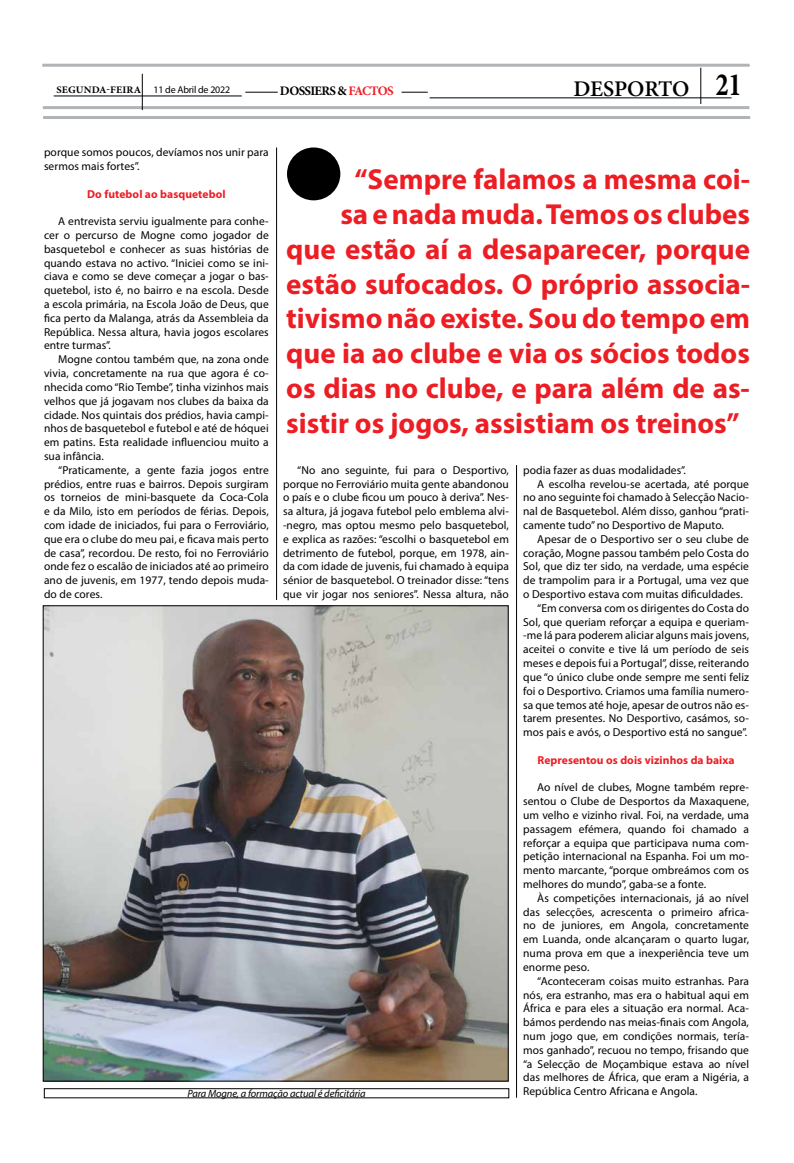
<style>
.page{position:relative;width:794px;height:1163px;background:#fff}
.page>*{position:absolute;margin:0;border:0;box-sizing:border-box;transform-origin:0 0}
.t1{font:700 29px "Myriad Pro";color:#ed1d24}
.t2{font:700 22px "Adobe Hebrew";letter-spacing:-.01em;color:#000}
.t3{font:700 13px "Minion Pro";letter-spacing:-.05em;color:#000}
.t4{font:11.5px/13.8px "Myriad Pro";letter-spacing:.005em;color:#000;text-align:justify}
.t5{font:700 11.5px "Myriad Pro";letter-spacing:.005em;color:#ed1d24}
.t6{font:italic 10.5px "Myriad Pro";letter-spacing:-.01em;color:#000}
.t7{font:10px "Myriad Pro";letter-spacing:-.02em;color:#000}
.s1{font-family:"Minion Pro";font-weight:700}
.s2{color:#ed1d24}
.s3{font-family:"Minion Pro";font-size:32.5px}
</style>
<div class="page">
<hr style="left:43px;top:106px;width:706px;height:3px;background:#b1b4b6">
<hr style="left:142px;top:74px;width:1px;height:36px;background:#000">
<hr style="left:700px;top:68px;width:1px;height:36px;background:#000">
<hr style="left:42px;top:64px;width:707px;height:3px;background:#b1b4b6">
<hr style="left:43px;top:116px;width:707px;height:3px;background:#b1b4b6">
<hr style="left:54px;top:95px;width:188px;height:1px;background:#000">
<hr style="left:429px;top:97px;width:302px;height:1px;background:#000">
<svg style="left:401px;top:92px;width:27px;height:1px"></svg>
<hr style="left:245px;top:92px;width:33px;height:1px;background:#000">
<hr style="left:276px;top:147px;width:1px;height:453px;background:#000">
<hr style="left:516px;top:465px;width:1px;height:632px;background:#000">
<img style="left:45px;top:607px;width:461px;height:472px">
<div style="left:44px;top:1088px;width:465px;height:9px;border:1px solid #000"></div>
<div style="left:287px;top:147px;width:53px;height:53px;background:#000;border-radius:50%"></div>
<p class="t7" style="left:57px;top:84px;width:175px"><span class="s1">SEGUNDA-FEIRA</span> 11 de Abril de 2022</p>
<p class="t3" style="left:280px;top:81px;width:115px">DOSSIERS &amp; <span class="s2">FACTOS</span></p>
<h2 class="t2" style="left:573px;top:75px;width:170px">DESPORTO <span class="s3">21</span></h2>
<p class="t4" style="left:44px;top:145px;width:226px">porque somos poucos, devíamos nos unir para sermos mais fortes”.</p>
<p class="t5" style="left:87px;top:186px;width:140px">Do futebol ao basquetebol</p>
<p class="t4" style="left:44px;top:214px;width:226px;text-indent:14px">A entrevista serviu igualmente para conhe&shy;cer o percurso de Mogne como jogador de basquetebol e conhecer as suas histórias de quando estava no activo. “Iniciei como se ini&shy;ciava e como se deve começar a jogar o bas&shy;quetebol, isto é, no bairro e na escola. Desde a escola primária, na Escola João de Deus, que fica perto da Malanga, atrás da Assembleia da República. Nessa altura, havia jogos escolares entre turmas”.</p>
<p class="t4" style="left:44px;top:352px;width:226px;text-indent:14px">Mogne contou também que, na zona onde vivia, concretamente na rua que agora é co&shy;nhecida como “Rio Tembe”, tinha vizinhos mais velhos que já jogavam nos clubes da baixa da cidade. Nos quintais dos prédios, havia campi&shy;nhos de basquetebol e futebol e até de hóquei em patins. Esta realidade influenciou muito a sua infância.</p>
<p class="t4" style="left:44px;top:462px;width:226px;text-indent:14px">“Praticamente, a gente fazia jogos entre prédios, entre ruas e bairros. Depois surgiram os torneios de mini-basquete da Coca-Cola e da Milo, isto em períodos de férias. Depois, com idade de iniciados, fui para o Ferroviário, que era o clube do meu pai, e ficava mais perto de casa”, recordou. De resto, foi no Ferroviário onde fez o escalão de iniciados até ao primeiro ano de juvenis, em 1977, tendo depois muda&shy;do de cores.</p>
<h1 class="t1" style="left:354px;top:160px;width:397px">“Sempre falamos a mesma coi-</h1>
<h1 class="t1" style="left:340px;top:195px;width:411px">sa e nada muda. Temos os clubes</h1>
<h1 class="t1" style="left:286px;top:230px;width:465px">que estão aí a desaparecer, porque</h1>
<h1 class="t1" style="left:286px;top:265px;width:465px">estão sufocados. O próprio associa-</h1>
<h1 class="t1" style="left:286px;top:299px;width:465px">tivismo não existe. Sou do tempo em</h1>
<h1 class="t1" style="left:286px;top:334px;width:465px">que ia ao clube e via os sócios todos</h1>
<h1 class="t1" style="left:286px;top:369px;width:465px">os dias no clube, e para além de as-</h1>
<h1 class="t1" style="left:286px;top:404px;width:455px">sistir os jogos, assistiam os treinos”</h1>
<p class="t4" style="left:283px;top:462px;width:227px;text-indent:14px">“No ano seguinte, fui para o Desportivo, porque no Ferroviário muita gente abandonou o país e o clube ficou um pouco à deriva”. Nes&shy;sa altura, já jogava futebol pelo emblema alvi--negro, mas optou mesmo pelo basquetebol, e explica as razões: “escolhi o basquetebol em detrimento de futebol, porque, em 1978, ain&shy;da com idade de juvenis, fui chamado à equipa sénior de basquetebol. O treinador disse: “tens que vir jogar nos seniores”. Nessa altura, não</p>
<p class="t4" style="left:523px;top:462px;width:164px">podia fazer as duas modalidades”.</p>
<p class="t4" style="left:537px;top:476px;width:213px">A escolha revelou-se acertada, até porque</p>
<p class="t4" style="left:523px;top:490px;width:227px">no ano seguinte foi chamado à Selecção Nacio-</p>
<p class="t4" style="left:523px;top:504px;width:227px">nal de Basquetebol. Além disso, ganhou “prati-</p>
<p class="t4" style="left:523px;top:518px;width:202px">camente tudo” no Desportivo de Maputo.</p>
<p class="t4" style="left:537px;top:531px;width:213px">Apesar de o Desportivo ser o seu clube de</p>
<p class="t4" style="left:523px;top:545px;width:227px">coração, Mogne passou também pelo Costa do</p>
<p class="t4" style="left:523px;top:559px;width:227px">Sol, que diz ter sido, na verdade, uma espécie</p>
<p class="t4" style="left:523px;top:573px;width:227px">de trampolim para ir a Portugal, uma vez que</p>
<p class="t4" style="left:523px;top:587px;width:221px">o Desportivo estava com muitas dificuldades.</p>
<p class="t4" style="left:537px;top:600px;width:213px">“Em conversa com os dirigentes do Costa do</p>
<p class="t4" style="left:523px;top:614px;width:227px">Sol, que queriam reforçar a equipa e queriam-</p>
<p class="t4" style="left:523px;top:628px;width:227px">-me lá para poderem aliciar alguns mais jovens,</p>
<p class="t4" style="left:523px;top:642px;width:227px">aceitei o convite e tive lá um período de seis</p>
<p class="t4" style="left:523px;top:656px;width:227px">meses e depois fui a Portugal”, disse, reiterando</p>
<p class="t4" style="left:523px;top:669px;width:227px">que “o único clube onde sempre me senti feliz</p>
<p class="t4" style="left:523px;top:683px;width:227px">foi o Desportivo. Criamos uma família numero-</p>
<p class="t4" style="left:523px;top:697px;width:227px">sa que temos até hoje, apesar de outros não es-</p>
<p class="t4" style="left:523px;top:711px;width:227px">tarem presentes. No Desportivo, casámos, so-</p>
<p class="t4" style="left:523px;top:725px;width:225px">mos pais e avós, o Desportivo está no sangue”.</p>
<p class="t5" style="left:537px;top:752px;width:199px">Representou os dois vizinhos da baixa</p>
<p class="t4" style="left:523px;top:780px;width:227px;text-indent:14px">Ao nível de clubes, Mogne também repre&shy;sentou o Clube de Desportos da Maxaquene, um velho e vizinho rival. Foi, na verdade, uma passagem efémera, quando foi chamado a reforçar a equipa que participava numa com&shy;petição internacional na Espanha. Foi um mo&shy;mento marcante, “porque ombreámos com os melhores do mundo”, gaba-se a fonte.</p>
<p class="t4" style="left:523px;top:890px;width:227px;text-indent:14px">Às competições internacionais, já ao nível das selecções, acrescenta o primeiro africa&shy;no de juniores, em Angola, concretamente em Luanda, onde alcançaram o quarto lugar, numa prova em que a inexperiência teve um enorme peso.</p>
<p class="t4" style="left:523px;top:973px;width:227px;text-indent:14px">“Aconteceram coisas muito estranhas. Para nós, era estranho, mas era o habitual aqui em África e para eles a situação era normal. Aca&shy;bámos perdendo nas meias-finais com Angola, num jogo que, em condições normais, tería&shy;mos ganhado”, recuou no tempo, frisando que “a Selecção de Moçambique estava ao nível das melhores de África, que eram a Nigéria, a República Centro Africana e Angola.</p>
<p class="t6" style="left:187px;top:1086px;width:180px">Para Mogne, a formação actual é deficitária</p>
</div>
